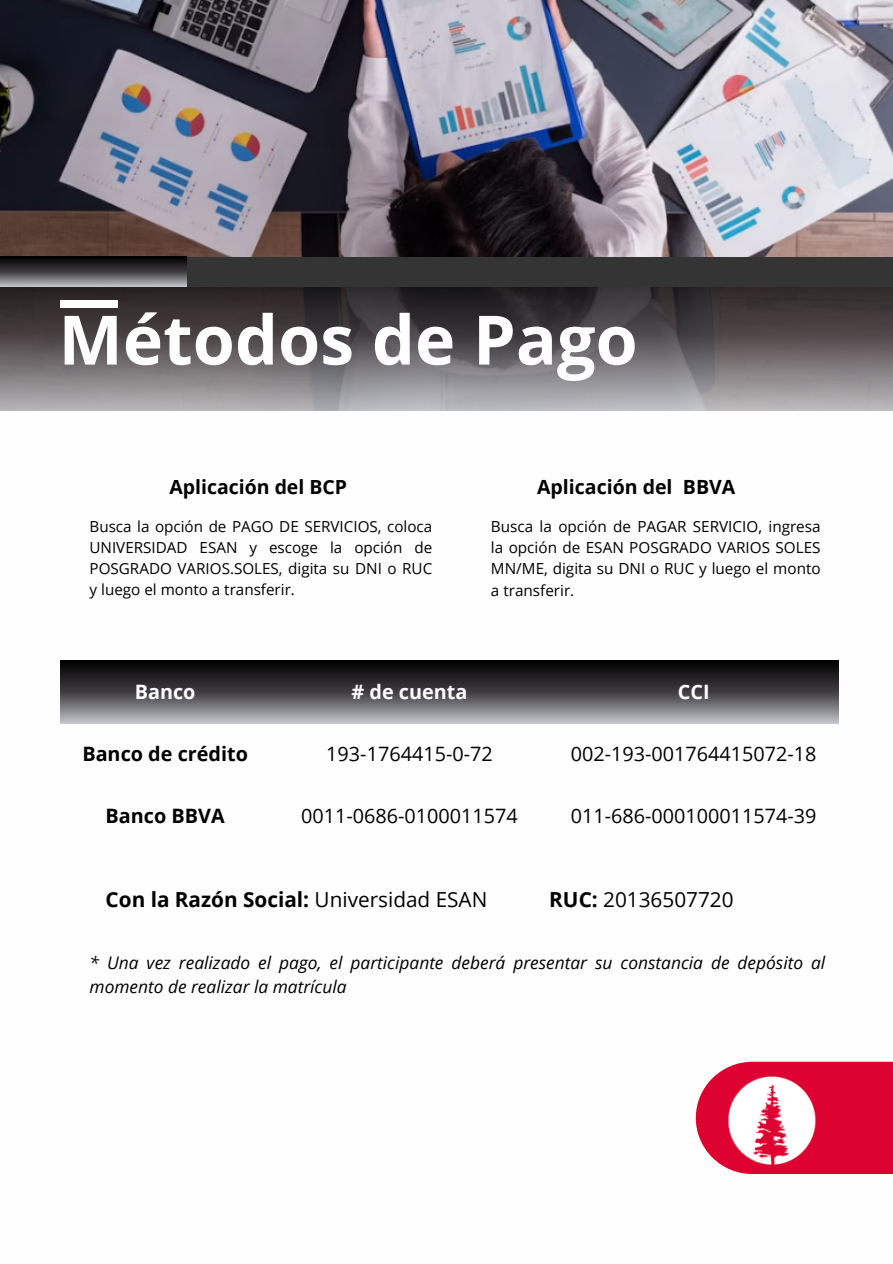
<style>
.page{position:relative;width:893px;height:1264px;background:#fff}
.page>*{position:absolute;margin:0;border:0;box-sizing:border-box;transform-origin:0 0}
.t1{font:700 68.1px "Open Sans";color:#fffefe}
.t2{font:700 20.7px "Open Sans";color:#000}
.t3{font:20.7px "Open Sans";color:#000}
.t4{font:19.8px "Open Sans";color:#000}
.t5{font:700 19.8px "Open Sans";color:#000}
.t6{font:700 19.8px "Open Sans";color:#fff}
.t7{font:700 19.5px "Open Sans";color:#000}
.t8{font:italic 17.4px/23.7px "Open Sans";color:#000}
.t9{font:15.3px/21.3px "Open Sans";color:#000;text-align:justify}
.t10{font:15.15px/21.1px "Open Sans";color:#000;text-align:justify}
.s1{font-weight:400}
.s2{font-weight:700}
</style>
<div class="page">
<svg style="left:61px;top:660px;width:209px;height:63px;background:#4e4d51"></svg>
<svg style="left:270px;top:660px;width:279px;height:63px;background:#4e4d51"></svg>
<svg style="left:549px;top:660px;width:289px;height:63px;background:#4e4d51"></svg>
<img style="left:0;top:0;width:892px;height:411px">
<svg style="left:0;top:286px;width:892px;height:124px;background:#646063"></svg>
<div style="left:0;top:257px;width:892px;height:29px;background:#343434"></div>
<svg style="left:0;top:257px;width:186px;height:29px"></svg>
<div style="left:61px;top:300px;width:57px;height:8px;background:#fffefe"></div>
<div style="left:695px;top:1061px;width:197px;height:113px;background:#dc0330"></div>
<img style="left:728px;top:1075px;width:88px;height:90px">
<h5 class="t1" style="left:58px;top:292px;width:580px">Métodos de Pago</h5>
<p class="t7" style="left:169px;top:473px;width:179px">Aplicación del BCP</p>
<p class="t10" style="left:89px;top:515px;width:344px">Busca la opción de PAGO DE SERVICIOS, coloca UNIVERSIDAD ESAN y escoge la opción de POSGRADO VARIOS.SOLES, digita su DNI o RUC y luego el monto a transferir.</p>
<p class="t7" style="left:537px;top:473px;width:200px">Aplicación del BBVA</p>
<p class="t9" style="left:491px;top:515px;width:331px">Busca la opción de PAGAR SERVICIO, ingresa la opción de ESAN POSGRADO VARIOS SOLES MN/ME, digita su DNI o RUC y luego el monto a transferir.</p>
<p class="t6" style="left:135px;top:678px;width:62px">Banco</p>
<p class="t6" style="left:351px;top:678px;width:117px"># de cuenta</p>
<h1 class="t6" style="left:677px;top:678px;width:33px">CCI</h1>
<h3 class="t5" style="left:82px;top:739px;width:167px">Banco de crédito</h3>
<p class="t4" style="left:326px;top:739px;width:168px">193-1764415-0-72</p>
<h3 class="t4" style="left:571px;top:739px;width:247px">002-193-001764415072-18</h3>
<p class="t5" style="left:106px;top:801px;width:121px">Banco BBVA</p>
<p class="t4" style="left:301px;top:801px;width:218px">0011-0686-0100011574</p>
<p class="t4" style="left:571px;top:801px;width:247px">011-686-000100011574-39</p>
<p class="t2" style="left:106px;top:884px;width:383px">Con la Razón Social: <span class="s1">Universidad ESAN</span></p>
<p class="t3" style="left:549px;top:884px;width:186px"><span class="s2">RUC:</span> 20136507720</p>
<p class="t8" style="left:89px;top:950px;width:737px">* Una vez realizado el pago, el participante deberá presentar su constancia de depósito al momento de realizar la matrícula</p>
</div>
